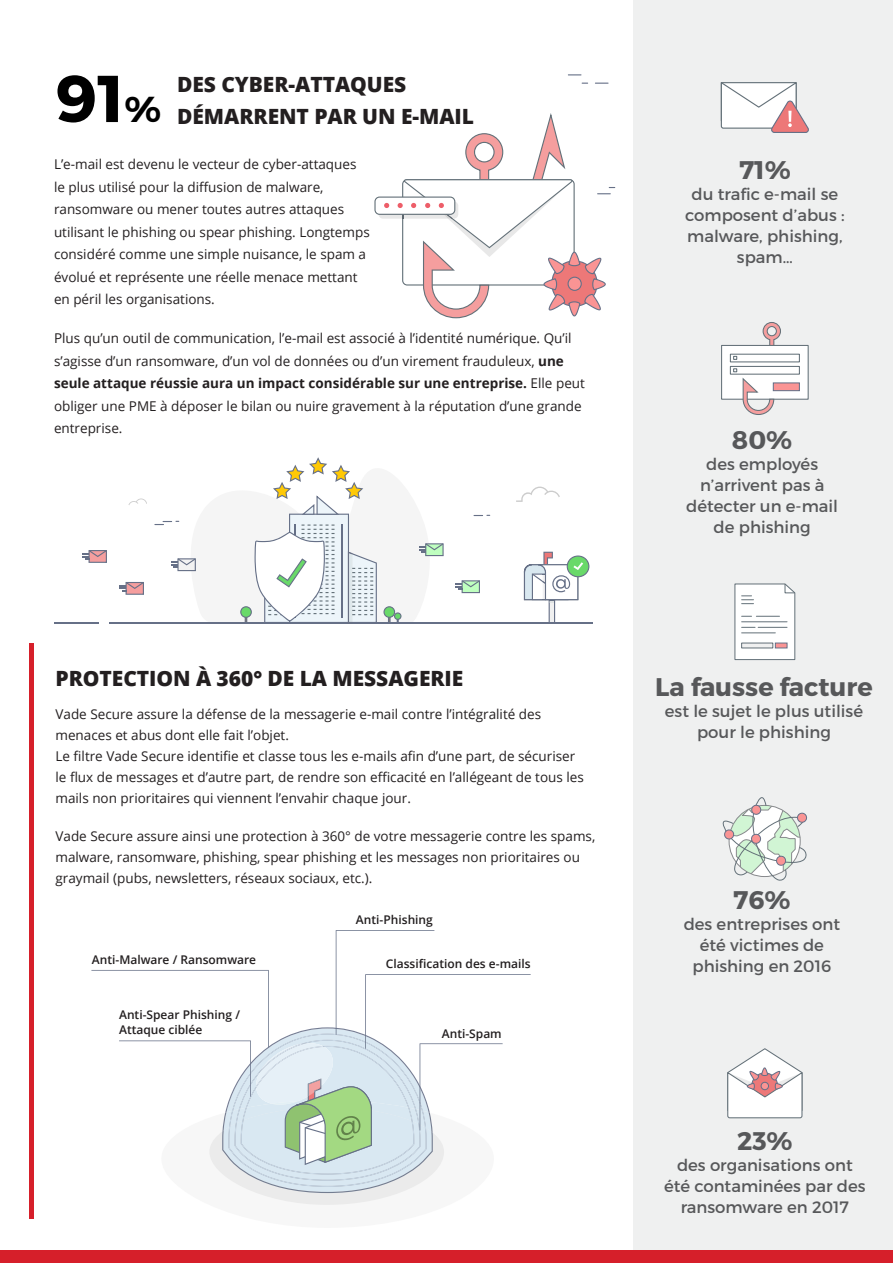
<style>
.page{position:relative;width:893px;height:1263px;background:#fff}
.page>*{position:absolute;margin:0;border:0;box-sizing:border-box;transform-origin:0 0}
.t1{font:700 66px "Montserrat";color:#000}
.t2{font:700 25.5px "Montserrat";color:#57585a}
.t3{font:800 21px/31.5px "Open Sans";letter-spacing:-.005em;color:#231f20}
.t4{font:16.5px/21px "Montserrat";color:#57585a;text-align:center}
.t5{font:13.5px/22.5px "Open Sans";color:#231f20}
.t6{font:600 12px/15px "Open Sans";color:#231f20}
.s1{font-size:36px}
.s2{font-weight:700}
</style>
<div class="page">
<hr style="left:30px;top:643px;width:4px;height:576px;background:#d61f2a">
<div style="left:633px;top:0;width:260px;height:1263px;background:#eff0f0"></div>
<div style="left:0;top:1250px;width:893px;height:13px;background:#d61f2a"></div>
<svg style="left:727px;top:1048px;width:76px;height:71px"></svg>
<svg style="left:720px;top:82px;width:89px;height:51px"></svg>
<svg style="left:722px;top:797px;width:85px;height:84px"></svg>
<svg style="left:734px;top:583px;width:62px;height:77px"></svg>
<div style="left:721px;top:345px;width:88px;height:55px;background:#fff;border:1px solid #637078"></div>
<div style="left:730px;top:354px;width:70px;height:8px;background:#fff;border:1px solid #637078"></div>
<div style="left:730px;top:366px;width:70px;height:9px;background:#fff;border:1px solid #637078"></div>
<div style="left:773px;top:382px;width:27px;height:9px;background:#fa9494;border:1px solid #667087"></div>
<svg style="left:733px;top:322px;width:48px;height:93px"></svg>
<svg style="left:91px;top:930px;width:440px;height:275px"></svg>
<svg style="left:595px;top:83px;width:13px;height:1px"></svg>
<svg style="left:568px;top:74px;width:13px;height:1px"></svg>
<svg style="left:374px;top:113px;width:241px;height:205px"></svg>
<svg style="left:474px;top:515px;width:16px;height:1px"></svg>
<hr style="left:109px;top:622px;width:483px;height:1px;background:#667087">
<hr style="left:54px;top:622px;width:44px;height:1px;background:#667087">
<svg style="left:456px;top:580px;width:24px;height:13px"></svg>
<svg style="left:120px;top:582px;width:24px;height:13px"></svg>
<svg style="left:83px;top:550px;width:24px;height:13px"></svg>
<svg style="left:524px;top:552px;width:65px;height:70px"></svg>
<svg style="left:128px;top:498px;width:19px;height:7px"></svg>
<svg style="left:516px;top:487px;width:44px;height:15px"></svg>
<svg style="left:154px;top:457px;width:290px;height:165px"></svg>
<p class="t1" style="left:56px;top:58px;width:107px">91<span class="s1">%</span></p>
<p class="t3" style="left:177px;top:68px;width:298px">DES CYBER-ATTAQUES<br>DÉMARRENT PAR UN E-MAIL</p>
<p class="t5" style="left:54px;top:153px;width:317px">L’e-mail est devenu le vecteur de cyber-attaques le plus utilisé pour la diffusion de malware, ransomware ou mener toutes autres attaques utilisant le phishing ou spear phishing. Longtemps considéré comme une simple nuisance, le spam a évolué et représente une réelle menace mettant en péril les organisations.</p>
<p class="t5" style="left:54px;top:327px;width:532px">Plus qu’un outil de communication, l’e-mail est associé à l’identité numérique. Qu’il s’agisse d’un ransomware, d’un vol de données ou d’un virement frauduleux, <span class="s2">une seule attaque réussie aura un impact considérable sur une entreprise.</span> Elle peut obliger une PME à déposer le bilan ou nuire gravement à la réputation d’une grande entreprise.</p>
<p class="t3" style="left:56px;top:661px;width:409px">PROTECTION À 360° DE LA MESSAGERIE</p>
<p class="t5" style="left:56px;top:703px;width:530px;line-height:21px">Vade Secure assure la défense de la messagerie e-mail contre l’intégralité des menaces et abus dont elle fait l’objet.<br>Le filtre Vade Secure identifie et classe tous les e-mails afin d’une part, de sécuriser le flux de messages et d’autre part, de rendre son efficacité en l’allégeant de tous les mails non prioritaires qui viennent l’envahir chaque jour.</p>
<p class="t5" style="left:56px;top:825px;width:541px;line-height:21px">Vade Secure assure ainsi une protection à 360° de votre messagerie contre les spams, malware, ransomware, phishing, spear phishing et les messages non prioritaires ou graymail (pubs, newsletters, réseaux sociaux, etc.).</p>
<p class="t6" style="left:92px;top:952px;width:166px">Anti-Malware / Ransomware</p>
<p class="t6" style="left:119px;top:1007px;width:122px">Anti-Spear Phishing /<br>Attaque ciblée</p>
<p class="t6" style="left:356px;top:912px;width:78px">Anti-Phishing</p>
<p class="t6" style="left:386px;top:956px;width:146px">Classification des e-mails</p>
<p class="t6" style="left:442px;top:1026px;width:61px">Anti-Spam</p>
<p class="t2" style="left:739px;top:154px;width:53px">71%</p>
<p class="t4" style="left:685px;top:184px;width:161px">du trafic e-mail se composent d’abus : malware, phishing, spam…</p>
<p class="t2" style="left:732px;top:424px;width:62px">80%</p>
<p class="t4" style="left:686px;top:453px;width:153px">des employés n’arrivent pas à détecter un e-mail de phishing</p>
<p class="t2" style="left:655px;top:671px;width:219px">La fausse facture</p>
<p class="t4" style="left:665px;top:701px;width:200px">est le sujet le plus utilisé pour le phishing</p>
<p class="t2" style="left:733px;top:884px;width:59px">76%</p>
<p class="t4" style="left:684px;top:913px;width:158px">des entreprises ont été victimes de phishing en 2016</p>
<p class="t2" style="left:737px;top:1124px;width:57px">23%</p>
<p class="t4" style="left:664px;top:1154px;width:203px">des organisations ont été contaminées par des ransomware en 2017</p>
</div>
